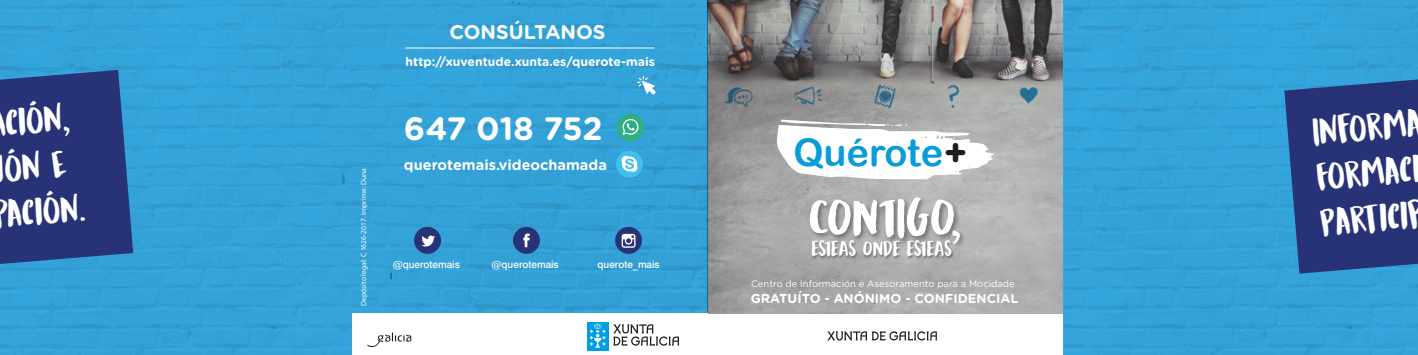
<style>
.page{position:relative;width:1418px;height:355px;background:#fff}
.page>*{position:absolute;margin:0;border:0;box-sizing:border-box;transform-origin:0 0}
.t1{font:53.5px "DK Mandarin Whispers";color:#fff}
.t2{font:38px/45.8px "DK Mandarin Whispers";color:#fff}
.t3{font:38px "Arial Rounded MT Bold";color:#0a9cd9}
.t4{font:700 32.25px "Gotham Rounded";letter-spacing:-.01em;color:#fff}
.t5{font:21.25px "DK Mandarin Whispers";color:#fff}
.t6{font:700 19.75px "Gotham Rounded";color:#fff}
.t7{font:700 14.5px "Gotham Rounded";color:#fff}
.t8{font:700 12.88px "Gotham Rounded";color:#fff}
.t9{font:700 12.25px "Gotham Rounded";color:#fff}
.t10{font:500 10px "Swiss 721 BT";color:#fff}
.t11{font:9.38px "Gotham Rounded";color:#fff}
.t12{font:7.5px "Myriad Pro";color:#fff}
.s1{font-family:"Gotham Rounded";font-weight:700;color:#1d1d1b}
</style>
<div class="page">
<img style="left:708px;top:0;width:354px;height:314px">
<div style="left:0;top:0;width:708px;height:354px;background:linear-gradient(to right,#34a3d9,#33a1d6)"></div>
<div style="left:1062px;top:0;width:355px;height:354px;background:#34a3d9"></div>
<svg style="left:1284px;top:79px;width:133px;height:194px;background:#293e81"></svg>
<svg style="left:0;top:70px;width:133px;height:194px;background:#293e80"></svg>
<div style="left:616px;top:150px;width:27px;height:27px;background:#41c0eb;border-radius:50%"></div>
<svg style="left:621px;top:156px;width:16px;height:16px"></svg>
<div style="left:616px;top:114px;width:28px;height:27px;background:#2eaf80;border-radius:50%"></div>
<svg style="left:622px;top:119px;width:16px;height:16px"></svg>
<hr style="left:405px;top:48px;width:249px;height:1px;background:#fff">
<div style="left:414px;top:226px;width:27px;height:27px;background:#283377;border-radius:50%"></div>
<div style="left:513px;top:226px;width:27px;height:27px;background:#283377;border-radius:50%"></div>
<svg style="left:615px;top:226px;width:27px;height:27px"></svg>
<svg style="left:421px;top:235px;width:14px;height:11px"></svg>
<svg style="left:523px;top:233px;width:6px;height:14px"></svg>
<svg style="left:621px;top:233px;width:14px;height:14px"></svg>
<svg style="left:777px;top:119px;width:217px;height:60px"></svg>
<img style="left:804px;top:185px;width:165px;height:71px">
<img style="left:809px;top:236px;width:146px;height:28px">
<svg style="left:637px;top:76px;width:19px;height:18px"></svg>
<div style="left:353px;top:313px;width:355px;height:41px;background:#fff"></div>
<div style="left:587px;top:321px;width:21px;height:29px;background:#009fe3"></div>
<svg style="left:590px;top:323px;width:15px;height:24px"></svg>
<svg style="left:613px;top:324px;width:66px;height:21px"></svg>
<svg style="left:367px;top:332px;width:44px;height:14px"></svg>
<svg style="left:827px;top:331px;width:110px;height:9px"></svg>
<h2 class="t2" style="left:-18px;top:101px;width:95px;text-align:center;rotate:-5deg">ción, ión e pación.</h2>
<p class="t12" style="left:359px;top:305px;width:139px;rotate:-90deg">Depósito legal: C 1626-2017. Imprime: Duna</p>
<h3 class="t6" style="left:449px;top:17px;width:157px">CONSÚLTANOS</h3>
<h3 class="t9" style="left:405px;top:53px;width:251px">http://xuventude.xunta.es/querote-mais</h3>
<h3 class="t4" style="left:404px;top:104px;width:200px">647 018 752</h3>
<h3 class="t7" style="left:404px;top:154px;width:204px">querotemais.videochamada</h3>
<p class="t10" style="left:393px;top:258px;width:69px">@querotemais</p>
<p class="t10" style="left:491px;top:258px;width:69px">@querotemais</p>
<p class="t10" style="left:597px;top:258px;width:64px">querote_mais</p>
<h2 class="t3" style="left:793px;top:130px;width:176px">Quérote<span class="s1">+</span></h2>
<h1 class="t1" style="left:808px;top:186px;width:154px">CONTIGO,</h1>
<h3 class="t5" style="left:811px;top:236px;width:142px">ESTEAS ONDE ESTEAS</h3>
<p class="t11" style="left:751px;top:277px;width:265px">Centro de Información e Asesoramento para a Mocidade</p>
<h3 class="t8" style="left:750px;top:289px;width:269px">GRATUÍTO - ANÓNIMO - CONFIDENCIAL</h3>
<h2 class="t2" style="left:1310px;top:108px;width:111px;rotate:-5deg">Informa<br>Formaci<br>Particip</h2>
</div>
